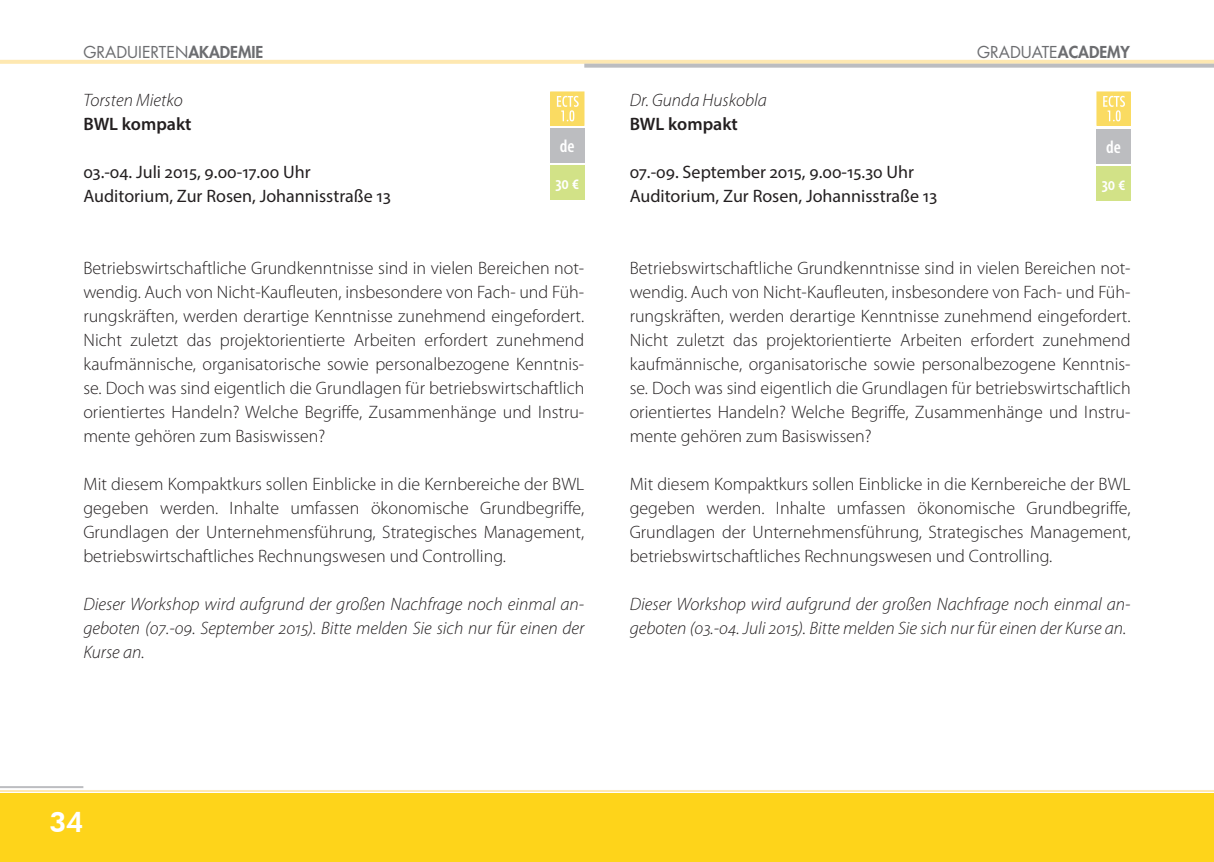
<style>
.page{position:relative;width:1214px;height:862px;background:#fff}
.page>*{position:absolute;margin:0;border:0;box-sizing:border-box;transform-origin:0 0}
.t1{font:800 28px "Futura BT";color:#fff}
.t2{font:300 18px/24px "Myriad Pro";color:#231f20;text-align:justify}
.t3{font:italic 300 18px/24px "Myriad Pro";color:#231f20}
.t4{font:18px/24px "Myriad Pro";color:#231f20}
.t5{font:600 18px "Myriad Pro";color:#231f20}
.t6{font:600 condensed 18px/37.4px "Myriad Pro";color:#fff}
.t7{font:16px "Futura Std";color:#6c6d70}
.s1{font-weight:800}
</style>
<div class="page">
<div style="left:0;top:794px;width:1213px;height:68px;background:#fed41a"></div>
<svg style="left:0;top:60px;width:1213px;height:4px;background:#fae6b4"></svg>
<svg style="left:584px;top:64px;width:629px;height:4px;background:#c1c2c5"></svg>
<hr style="left:0;top:790px;width:1213px;height:2px;background:#fee8b1">
<hr style="left:0;top:786px;width:83px;height:2px;background:#bcbdc0">
<div style="left:1096px;top:129px;width:34px;height:34px;background:#bcbdc0"></div>
<div style="left:1096px;top:166px;width:34px;height:35px;background:#d2e287"></div>
<div style="left:550px;top:128px;width:34px;height:34px;background:#bcbdc0"></div>
<div style="left:550px;top:165px;width:34px;height:35px;background:#d2e287"></div>
<div style="left:550px;top:92px;width:34px;height:33px;background:#fadb62"></div>
<svg style="left:557px;top:96px;width:21px;height:25px"></svg>
<div style="left:1096px;top:92px;width:34px;height:33px;background:#fadb62"></div>
<div style="left:1096px;top:92px;width:34px;height:33px;border:1px solid #fadb62"></div>
<svg style="left:1103px;top:96px;width:21px;height:25px"></svg>
<p class="t7" style="left:83px;top:42px;width:181px">GRADUIERTEN<span class="s1">AKADEMIE</span></p>
<p class="t7" style="left:976px;top:42px;width:154px">GRADUATE<span class="s1">ACADEMY</span></p>
<p class="t3" style="left:83px;top:88px;width:101px">Torsten Mietko</p>
<p class="t5" style="left:83px;top:113px;width:110px">BWL kompakt</p>
<p class="t4" style="left:83px;top:160px;width:309px">03.-04. Juli 2015, 9.00-17.00 Uhr<br>Auditorium, Zur Rosen, Johannisstraße 13</p>
<p class="t6" style="left:555px;top:128px;width:25px">de<br>30 €</p>
<p class="t2" style="left:83px;top:256px;width:502px">Betriebswirtschaftliche Grundkenntnisse sind in vielen Bereichen not&shy;wendig. Auch von Nicht-Kaufleuten, insbesondere von Fach- und Füh&shy;rungskräften, werden derartige Kenntnisse zunehmend eingefordert.<br>Nicht zuletzt das projektorientierte Arbeiten erfordert zunehmend kaufmännische, organisatorische sowie personalbezogene Kenntnis&shy;se. Doch was sind eigentlich die Grundlagen für betriebswirtschaftlich orientiertes Handeln? Welche Begriffe, Zusammenhänge und Instru&shy;mente gehören zum Basiswissen?</p>
<p class="t2" style="left:83px;top:472px;width:502px">Mit diesem Kompaktkurs sollen Einblicke in die Kernbereiche der BWL gegeben werden. Inhalte umfassen ökonomische Grundbegriffe, Grundlagen der Unternehmensführung, Strategisches Management, betriebswirtschaftliches Rechnungswesen und Controlling.</p>
<p class="t3" style="left:83px;top:592px;width:502px;text-align:justify">Dieser Workshop wird aufgrund der großen Nachfrage noch einmal an&shy;geboten (07.-09. September 2015). Bitte melden Sie sich nur für einen der Kurse an.</p>
<p class="t3" style="left:629px;top:88px;width:139px">Dr. Gunda Huskobla</p>
<p class="t5" style="left:629px;top:113px;width:110px">BWL kompakt</p>
<p class="t4" style="left:629px;top:160px;width:309px">07.-09. September 2015, 9.00-15.30 Uhr<br>Auditorium, Zur Rosen, Johannisstraße 13</p>
<p class="t6" style="left:1101px;top:129px;width:25px">de<br>30 €</p>
<p class="t2" style="left:629px;top:256px;width:502px">Betriebswirtschaftliche Grundkenntnisse sind in vielen Bereichen not&shy;wendig. Auch von Nicht-Kaufleuten, insbesondere von Fach- und Füh&shy;rungskräften, werden derartige Kenntnisse zunehmend eingefordert.<br>Nicht zuletzt das projektorientierte Arbeiten erfordert zunehmend kaufmännische, organisatorische sowie personalbezogene Kenntnis&shy;se. Doch was sind eigentlich die Grundlagen für betriebswirtschaftlich orientiertes Handeln? Welche Begriffe, Zusammenhänge und Instru&shy;mente gehören zum Basiswissen?</p>
<p class="t2" style="left:629px;top:472px;width:502px">Mit diesem Kompaktkurs sollen Einblicke in die Kernbereiche der BWL gegeben werden. Inhalte umfassen ökonomische Grundbegriffe, Grundlagen der Unternehmensführung, Strategisches Management, betriebswirtschaftliches Rechnungswesen und Controlling.</p>
<p class="t3" style="left:629px;top:592px;width:502px">Dieser Workshop wird aufgrund der großen Nachfrage noch einmal an&shy;geboten (03.-04. Juli 2015). Bitte melden Sie sich nur für einen der Kurse an.</p>
<h1 class="t1" style="left:49px;top:805px;width:36px">34</h1>
</div>
